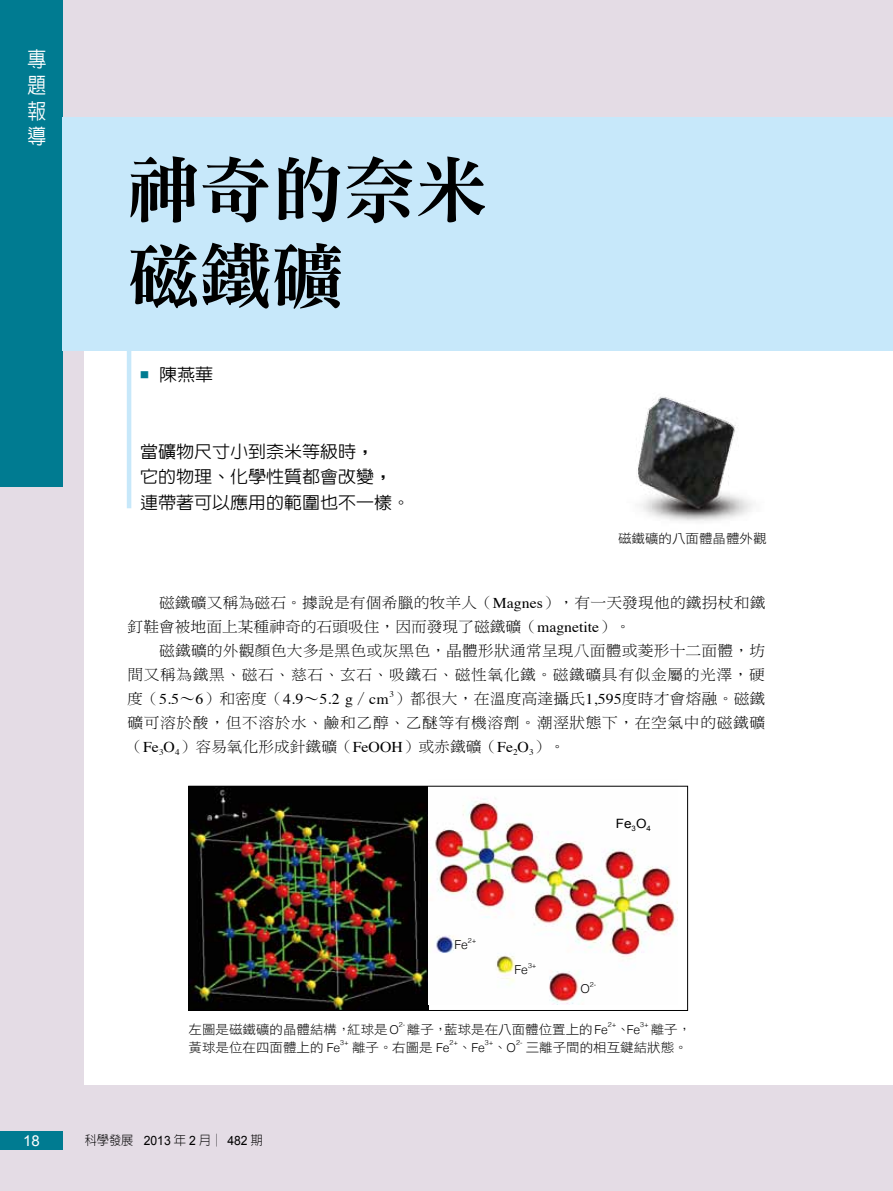
<style>
.page{position:relative;width:893px;height:1191px;background:#e4dce5}
.page>*{position:absolute;margin:0;border:0;box-sizing:border-box;transform-origin:0 0}
.t1{font:72px/86.4px "DF Ming Std W9";color:#000}
.t2{font:500 21px/25.5px "AR New Hei B5";color:#fff;text-align:justify;scale:.9 1}
.t3{font:500 17.1px/25.5px "AR New Hei B5";color:#000;scale:1.05 1}
.t4{font:15px/24px "DF Ming Std W3";letter-spacing:.015em;color:#000;scale:1.05 1}
.t5{font:15px/24px "DF Ming Std W3";letter-spacing:.04em;color:#000;scale:1.05 1}
.t6{font:15px "Arial";color:#fff}
.t7{font:12.9px "DF Hei Std W3";color:#000;scale:1.05 1}
.t8{font:300 12.9px "AR New Hei B5";color:#000;scale:.95 1}
.t9{font:12.9px "Arial";color:#000;scale:1.05 1}
.t10{font:300 12.3px "Helvetica";color:#000}
.t11{font:8.7px "Times";color:#000;scale:1.05 1}
.t12{font:300 7.2px "Helvetica";color:#000}
.s1{font-weight:700}
.s2{font-family:"Times"}
.s3{font-family:"Helvetica";font-weight:300;font-size:12.3px}
.s4{font-family:"DF Hei Std W3";font-weight:400;font-size:12.9px}
.s5{font-family:"Arial";font-weight:400}
</style>
<div class="page">
<div style="left:85px;top:118px;width:808px;height:966px;background:#fff"></div>
<div style="left:0;top:0;width:62px;height:487px;background:#007b91"></div>
<div style="left:0;top:1131px;width:62px;height:18px;background:#007b91"></div>
<div style="left:62px;top:118px;width:831px;height:233px;background:#c7e8fa"></div>
<hr style="left:127px;top:351px;width:4px;height:157px;background:#c7e8fa">
<img style="left:638px;top:397px;width:115px;height:124px">
<img style="left:191px;top:788px;width:238px;height:220px">
<img style="left:429px;top:785px;width:249px;height:219px">
<div style="left:189px;top:786px;width:499px;height:224px;border:1px solid #000"></div>
<h2 class="t2" style="left:28px;top:47px;width:22px">專題報導</h2>
<h1 class="t1" style="left:128px;top:145px;width:361px">神奇的奈米磁鐵礦</h1>
<p class="t3" style="left:140px;top:362px;width:71px"><sup>■</sup> 陳燕華</p>
<p class="t3" style="left:140px;top:438px;width:259px">當礦物尺寸小到奈米等級時<span class="s1">，<br></span>它的物理<span class="s1">、</span>化學性質都會改變<span class="s1">，</span>連帶著可以應用的範圍也不一樣<span class="s1">。</span></p>
<p class="t7" style="left:618px;top:531px;width:143px">磁鐵礦的八面體晶體外觀</p>
<p class="t4" style="left:128px;top:590px;width:609px;text-indent:31px">磁鐵礦又稱為磁石。據說是有個希臘的牧羊人（<span class="s2">Magnes</span>），有一天發現他的鐵拐杖和鐵釘鞋會被地面上某種神奇的石頭吸住，因而發現了磁鐵礦（<span class="s2">magnetite</span>）。</p>
<p class="t4" style="left:127px;top:638px;width:609px;text-align:justify;text-indent:32px">磁鐵礦的外觀顏色大多是黑色或灰黑色，晶體形狀通常呈現八面體或菱形十二面體，坊間又稱為鐵黑、磁石、慈石、玄石、吸鐵石、磁性氧化鐵。磁鐵礦具有似金屬的光澤，硬度（<span class="s2">5.5</span>∼<span class="s2">6</span>）和密度（<span class="s2">4.9</span>∼<span class="s2">5.2 g</span>／<span class="s2">cm</span> ）都很大，在溫度高達攝氏<span class="s2">1,595</span>度時才會熔融。磁鐵</p>
<p class="t11" style="left:389px;top:686px;width:6px">3</p>
<p class="t5" style="left:127px;top:710px;width:609px">礦可溶於酸，但不溶於水、鹼和乙醇、乙醚等有機溶劑。潮溼狀態下，在空氣中的磁鐵礦（<span class="s2">Fe</span><sub>3</sub><span class="s2">O</span><sub>4</sub>）容易氧化形成針鐵礦（<span class="s2">FeOOH</span>）或赤鐵礦（<span class="s2">Fe</span><sub>2</sub><span class="s2">O</span><sub>3</sub>）。</p>
<p class="t10" style="left:454px;top:937px;width:15px">Fe</p>
<p class="t12" style="left:468px;top:935px;width:10px">2+</p>
<p class="t10" style="left:514px;top:961px;width:15px">Fe</p>
<p class="t12" style="left:528px;top:960px;width:10px">3+</p>
<p class="t9" style="left:616px;top:815px;width:35px">Fe<sub>3</sub>O<sub>4</sub></p>
<p class="t10" style="left:580px;top:981px;width:11px">O</p>
<p class="t12" style="left:590px;top:980px;width:8px">2-</p>
<p class="t7" style="left:189px;top:1022px;width:202px">左圖是磁鐵礦的晶體結構，紅球是<span class="s3">O</span></p>
<p class="t12" style="left:399px;top:1020px;width:8px">2-</p>
<p class="t7" style="left:407px;top:1022px;width:193px">離子，藍球是在八面體位置上的<span class="s3">Fe</span></p>
<p class="t12" style="left:608px;top:1020px;width:10px">2+</p>
<p class="t10" style="left:617px;top:1021px;width:25px"><span class="s4">、</span>Fe</p>
<p class="t12" style="left:640px;top:1020px;width:10px">3+</p>
<p class="t7" style="left:651px;top:1022px;width:40px">離子，</p>
<p class="t7" style="left:189px;top:1040px;width:146px">黃球是位在四面體上的 <span class="s3">Fe</span></p>
<p class="t12" style="left:340px;top:1038px;width:10px">3+</p>
<p class="t7" style="left:352px;top:1040px;width:94px">離子。右圖是 <span class="s3">Fe</span></p>
<p class="t12" style="left:449px;top:1038px;width:10px">2+</p>
<p class="t10" style="left:458px;top:1039px;width:28px"><span class="s4">、</span>Fe</p>
<p class="t12" style="left:485px;top:1038px;width:10px">3+</p>
<p class="t7" style="left:493px;top:1040px;width:23px">、<span class="s3">O</span></p>
<p class="t12" style="left:516px;top:1038px;width:8px">2-</p>
<p class="t7" style="left:526px;top:1040px;width:156px">三離子間的相互鍵結狀態。</p>
<p class="t6" style="left:23px;top:1131px;width:18px">18</p>
<p class="t8" style="left:85px;top:1133px;width:189px">科學發展 <span class="s5">2013</span> 年 <span class="s5">2</span> 月│ <span class="s5">482</span> 期</p>
</div>
